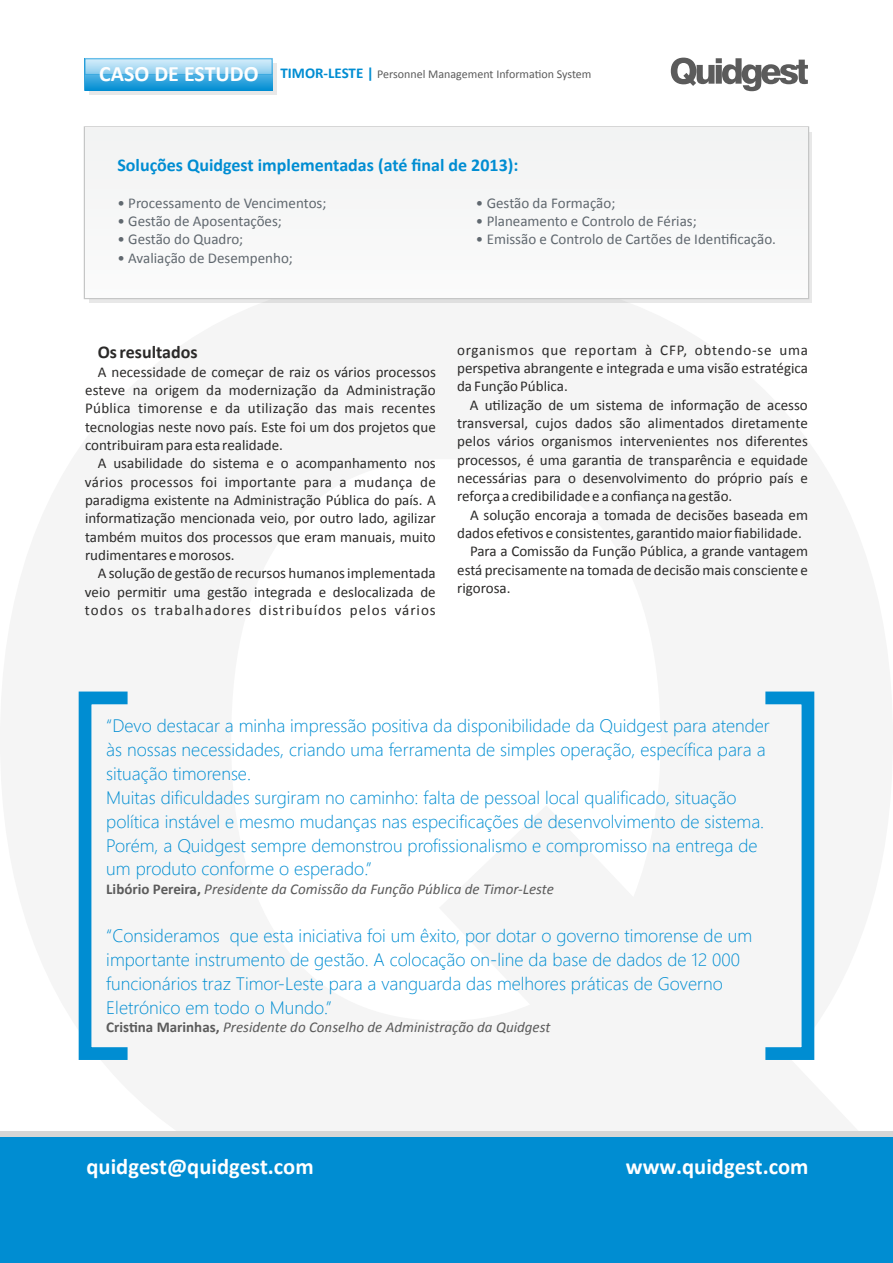
<style>
.page{position:relative;width:893px;height:1263px;background:#fff}
.page>*{position:absolute;margin:0;border:0;box-sizing:border-box;transform-origin:0 0}
.t1{font:700 22.5px "Calibri";color:#fff}
.t2{font:300 18px/24px "Segoe UI";color:#008dd2}
.t3{font:700 18px "Calibri";color:#008dd2}
.t4{font:700 18px "Calibri";color:#2b2a29}
.t5{font:15px/18.3px "Calibri";color:#2b2a29;text-align:justify}
.t6{font:15px "Calibri";color:#60686f}
.t7{font:italic 15px "Calibri";color:#5b5b5b}
.t8{font:12px "Calibri";color:#5b5b5b}
.s1{font-weight:700;font-size:22.05px;color:#fefefe}
.s2{font-weight:700;font-size:15px;color:#008dd2}
.s3{font-weight:700;font-style:normal}
</style>
<div class="page">
<div style="left:89px;top:63px;width:187px;height:31px;background:#e8e8e8"></div>
<svg style="left:671px;top:58px;width:137px;height:33px"></svg>
<div style="left:84px;top:58px;width:189px;height:33px;border:2px solid #008dd2"></div>
<svg style="left:85px;top:75px;width:187px;height:15px;background:#289fdb"></svg>
<svg style="left:85px;top:59px;width:187px;height:16px;background:#a6d8f2"></svg>
<div style="left:89px;top:132px;width:723px;height:170px;background:#e1e1e1"></div>
<div style="left:84px;top:126px;width:725px;height:173px;border:3px solid #c5c6c6"></div>
<div style="left:85px;top:128px;width:723px;height:170px;background:#f6f7f7"></div>
<svg style="left:78px;top:691px;width:737px;height:369px"></svg>
<div style="left:0;top:1131px;width:893px;height:63px;background:#d6d6d6"></div>
<div style="left:0;top:1136px;width:893px;height:127px;background:#008dd2"></div>
<p class="t8" style="left:99px;top:66px;width:494px"><span class="s1">CASO DE ESTUDO</span> <span class="s2">TIMOR-LESTE |</span> Personnel Management Information System</p>
<p class="t3" style="left:117px;top:153px;width:402px">Soluções Quidgest implementadas (até final de 2013):</p>
<p class="t6" style="left:117px;top:192px;width:211px">• Processamento de Vencimentos;</p>
<p class="t6" style="left:117px;top:210px;width:166px">• Gestão de Aposentações;</p>
<p class="t6" style="left:117px;top:229px;width:127px">• Gestão do Quadro;</p>
<p class="t6" style="left:117px;top:247px;width:177px">• Avaliação de Desempenho;</p>
<p class="t6" style="left:476px;top:192px;width:141px">• Gestão da Formação;</p>
<p class="t6" style="left:476px;top:210px;width:222px">• Planeamento e Controlo de Férias;</p>
<p class="t6" style="left:476px;top:229px;width:302px">• Emissão e Controlo de Cartões de Identificação.</p>
<p class="t4" style="left:98px;top:339px;width:101px">Os resultados</p>
<p class="t5" style="left:85px;top:362px;width:352px;text-indent:13px">A necessidade de começar de raiz os vários processos esteve na origem da modernização da Administração Pública timorense e da utilização das mais recentes tecnologias neste novo país. Este foi um dos projetos que contribuiram para esta realidade.</p>
<p class="t5" style="left:85px;top:454px;width:352px;text-indent:13px">A usabilidade do sistema e o acompanhamento nos vários processos foi importante para a mudança de paradigma existente na Administração Pública do país. A informatização mencionada veio, por outro lado, agilizar também muitos dos processos que eram manuais, muito rudimentares e morosos.</p>
<p class="t5" style="left:85px;top:564px;width:352px;text-indent:13px">A solução de gestão de recursos humanos implementada veio permitir uma gestão integrada e deslocalizada de todos os trabalhadores distribuídos pelos vários</p>
<p class="t5" style="left:457px;top:340px;width:352px">organismos que reportam à CFP, obtendo-se uma perspetiva abrangente e integrada e uma visão estratégica da Função Pública.</p>
<p class="t5" style="left:457px;top:395px;width:352px;text-indent:13px">A utilização de um sistema de informação de acesso transversal, cujos dados são alimentados diretamente pelos vários organismos intervenientes nos diferentes processos, é uma garantia de transparência e equidade necessárias para o desenvolvimento do próprio país e reforça a credibilidade e a confiança na gestão.</p>
<p class="t5" style="left:470px;top:505px;width:340px">A solução encoraja a tomada de decisões baseada em</p>
<p class="t5" style="left:457px;top:523px;width:346px">dados efetivos e consistentes, garantido maior fiabilidade.</p>
<p class="t5" style="left:470px;top:542px;width:340px">Para a Comissão da Função Pública, a grande vantagem</p>
<p class="t5" style="left:457px;top:560px;width:352px">está precisamente na tomada de decisão mais consciente e</p>
<p class="t5" style="left:457px;top:578px;width:55px">rigorosa.</p>
<p class="t2" style="left:106px;top:713px;width:665px">“Devo destacar a minha impressão positiva da disponibilidade da Quidgest para atender às nossas necessidades, criando uma ferramenta de simples operação, específica para a situação timorense.<br>Muitas dificuldades surgiram no caminho: falta de pessoal local qualificado, situação política instável e mesmo mudanças nas especificações de desenvolvimento de sistema.<br>Porém, a Quidgest sempre demonstrou profissionalismo e compromisso na entrega de um produto conforme o esperado.”</p>
<p class="t7" style="left:106px;top:879px;width:449px"><span class="s3">Libório Pereira,</span> Presidente da Comissão da Função Pública de Timor-Leste</p>
<p class="t2" style="left:106px;top:922px;width:647px">“Consideramos que esta iniciativa foi um êxito, por dotar o governo timorense de um importante instrumento de gestão. A colocação on-line da base de dados de 12 000 funcionários traz Timor-Leste para a vanguarda das melhores práticas de Governo Eletrónico em todo o Mundo.”</p>
<p class="t7" style="left:106px;top:1017px;width:446px"><span class="s3">Cristina Marinhas,</span> Presidente do Conselho de Administração da Quidgest</p>
<h1 class="t1" style="left:87px;top:1150px;width:229px">quidgest@quidgest.com</h1>
<h1 class="t1" style="left:626px;top:1150px;width:184px">www.quidgest.com</h1>
</div>
